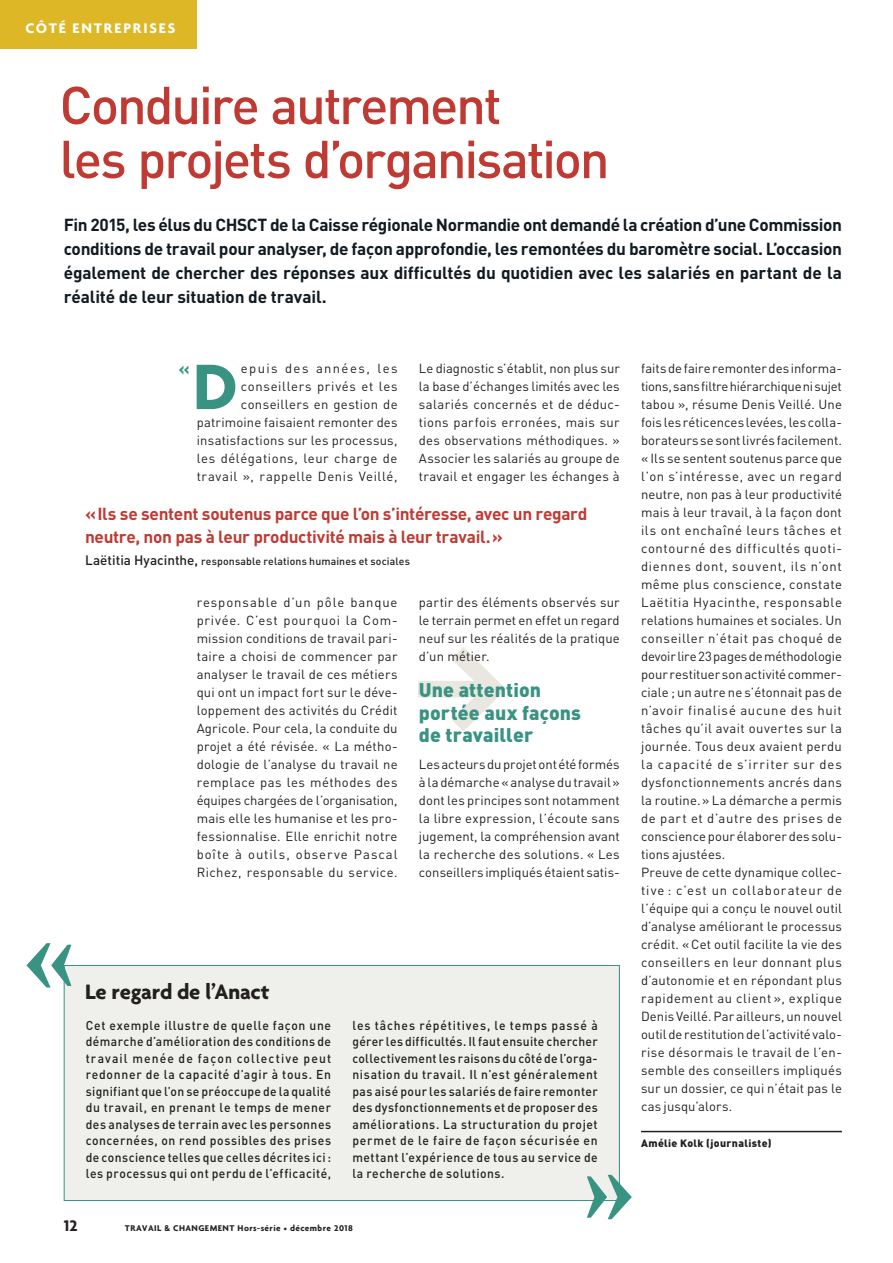
<style>
.page{position:relative;width:893px;height:1263px;background:#fff}
.page>*{position:absolute;margin:0;border:0;box-sizing:border-box;transform-origin:0 0}
.t1{font:700 69.45px "Agenda";color:#389382}
.t2{font:500 52.5px/54px "DIN";letter-spacing:-.04em;color:#bf3a33}
.t3{font:700 22.5px "Agenda";letter-spacing:-.01em;color:#231f20}
.t4{font:900 19.5px/22.5px "DIN";letter-spacing:.005em;color:#389382}
.t5{font:700 18px "DIN";color:#389382}
.t6{font:700 17.25px/24px "DIN";letter-spacing:-.01em;color:#101a21;text-align:justify}
.t7{font:700 17.25px/22.5px "DIN";letter-spacing:-.02em;color:#bf3a33}
.t8{font:700 16.5px "Agenda";color:#231f20}
.t9{font:700 15px "Agenda";letter-spacing:.12em;color:#fff}
.t10{font:13.05px/18px "DIN";letter-spacing:.02em;color:#231f20;text-align:justify}
.t11{font:13.05px/18px "DIN";letter-spacing:.045em;color:#231f20;text-align:right}
.t12{font:500 12.75px/16.5px "DIN";letter-spacing:.045em;color:#231f20;text-align:justify;scale:.95 1}
.t13{font:500 10.5px "DIN";letter-spacing:.01em;color:#231f20}
.t14{font:900 10.5px "DIN";letter-spacing:.035em;color:#231f20}
.t15{font:700 9px "Agenda";letter-spacing:.05em;color:#231f20}
.s1{font-size:13.5px}
.s2{font-size:7.5px}
</style>
<div class="page">
<div style="left:64px;top:965px;width:555px;height:235px;background:#eff0ec"></div>
<div style="left:64px;top:965px;width:556px;height:236px;border:1px solid #389382"></div>
<svg style="left:26px;top:943px;width:45px;height:44px"></svg>
<img style="left:419px;top:647px;width:86px;height:84px">
<hr style="left:641px;top:1131px;width:201px;height:1px;background:#231f20">
<div style="left:0;top:0;width:197px;height:49px;background:#ddb725"></div>
<svg style="left:587px;top:1175px;width:45px;height:44px"></svg>
<p class="t9" style="left:26px;top:22px;width:151px">CÔTÉ ENTREPRISES</p>
<h2 class="t2" style="left:60px;top:84px;width:552px">Conduire autrement<br>les projets d’organisation</h2>
<p class="t6" style="left:64px;top:215px;width:780px">Fin 2015, les élus du CHSCT de la Caisse régionale Normandie ont demandé la création d’une Commission conditions de travail pour analyser, de façon approfondie, les remontées du baromètre social. L’occasion également de chercher des réponses aux difficultés du quotidien avec les salariés en partant de la réalité de leur situation de travail.</p>
<p class="t11" style="left:197px;top:361px;width:202px">epuis des années, les conseillers privés et les conseillers en gestion de patrimoine faisaient remonter des insatisfactions sur les processus, les délégations, leur charge de travail », rappelle Denis Veillé,</p>
<h1 class="t1" style="left:193px;top:359px;width:46px">D</h1>
<h3 class="t5" style="left:179px;top:362px;width:13px">«</h3>
<p class="t10" style="left:419px;top:361px;width:202px">Le diagnostic s’établit, non plus sur la base d’échanges limités avec les salariés concernés et de déduc&shy;tions parfois erronées, mais sur des observations méthodiques. » Associer les salariés au groupe de travail et engager les échanges à</p>
<h3 class="t7" style="left:85px;top:505px;width:504px">« Ils se sentent soutenus parce que l’on s’intéresse, avec un regard neutre, non pas à leur productivité mais à leur travail. »</h3>
<p class="t13" style="left:85px;top:558px;width:326px"><span class="s1">Laëtitia Hyacinthe,</span> responsable relations humaines et sociales</p>
<p class="t10" style="left:197px;top:595px;width:202px">responsable d’un pôle banque privée. C’est pourquoi la Com&shy;mission conditions de travail pari&shy;taire a choisi de commencer par analyser le travail de ces métiers qui ont un impact fort sur le déve&shy;loppement des activités du Crédit Agricole. Pour cela, la conduite du projet a été révisée. « La métho&shy;dologie de l’analyse du travail ne remplace pas les méthodes des équipes chargées de l’organisation, mais elle les humanise et les pro&shy;fessionnalise. Elle enrichit notre boîte à outils, observe Pascal Richez, responsable du service.</p>
<p class="t10" style="left:419px;top:595px;width:202px">partir des éléments observés sur le terrain permet en effet un regard neuf sur les réalités de la pratique d’un métier.</p>
<h3 class="t4" style="left:419px;top:681px;width:164px">Une attention portée aux façons de travailler</h3>
<p class="t10" style="left:419px;top:757px;width:202px">Les acteurs du projet ont été formés à la démarche « analyse du travail » dont les principes sont notamment la libre expression, l’écoute sans jugement, la compréhension avant la recherche des solutions. « Les conseillers impliqués étaient satis-</p>
<h3 class="t3" style="left:85px;top:982px;width:186px">Le regard de l’Anact</h3>
<p class="t12" style="left:86px;top:1018px;width:260px">Cet exemple illustre de quelle façon une démarche d’amélioration des conditions de travail menée de façon collective peut redonner de la capacité d’agir à tous. En signifiant que l’on se préoccupe de la qualité du travail, en prenant le temps de mener des analyses de terrain avec les personnes concernées, on rend possibles des prises de conscience telles que celles décrites ici : les processus qui ont perdu de l’efficacité,</p>
<p class="t12" style="left:352px;top:1018px;width:260px">les tâches répétitives, le temps passé à gérer les difficultés. Il faut ensuite chercher collectivement les raisons du côté de l’orga&shy;nisation du travail. Il n’est généralement pas aisé pour les salariés de faire remonter des dysfonctionnements et de proposer des améliorations. La structuration du projet permet de le faire de façon sécurisée en mettant l’expérience de tous au service de la recherche de solutions.</p>
<p class="t8" style="left:64px;top:1219px;width:15px">12</p>
<p class="t15" style="left:125px;top:1224px;width:229px">TRAVAIL &amp; CHANGEMENT Hors-série <span class="s2">•</span> décembre 2018</p>
<p class="t10" style="left:641px;top:361px;width:203px;text-align:left">faits de faire remonter des informa&shy;tions, sans filtre hiérarchique ni sujet tabou », résume Denis Veillé. Une fois les réticences levées, les colla&shy;borateurs se sont livrés facilement. « Ils se sentent soutenus parce que l’on s’intéresse, avec un regard neutre, non pas à leur productivité mais à leur travail, à la façon dont ils ont enchaîné leurs tâches et contourné des difficultés quoti&shy;diennes dont, souvent, ils n’ont même plus conscience, constate Laëtitia Hyacinthe, responsable relations humaines et sociales. Un conseiller n’était pas choqué de devoir lire 23 pages de méthodologie pour restituer son activité commer&shy;ciale ; un autre ne s’étonnait pas de n’avoir finalisé aucune des huit tâches qu’il avait ouvertes sur la journée. Tous deux avaient perdu la capacité de s’irriter sur des dysfonctionnements ancrés dans la routine. » La démarche a permis de part et d’autre des prises de conscience pour élaborer des solu&shy;tions ajustées.<br>Preuve de cette dynamique collec&shy;tive : c’est un collaborateur de l’équipe qui a conçu le nouvel outil d’analyse améliorant le processus crédit. « Cet outil facilite la vie des conseillers en leur donnant plus d’autonomie et en répondant plus rapidement au client », explique Denis Veillé. Par ailleurs, un nouvel outil de restitution de l’activité valo&shy;rise désormais le travail de l’en&shy;semble des conseillers impliqués sur un dossier, ce qui n’était pas le cas jusqu’alors.</p>
<p class="t14" style="left:641px;top:1139px;width:132px">Amélie Kolk (journaliste)</p>
</div>
